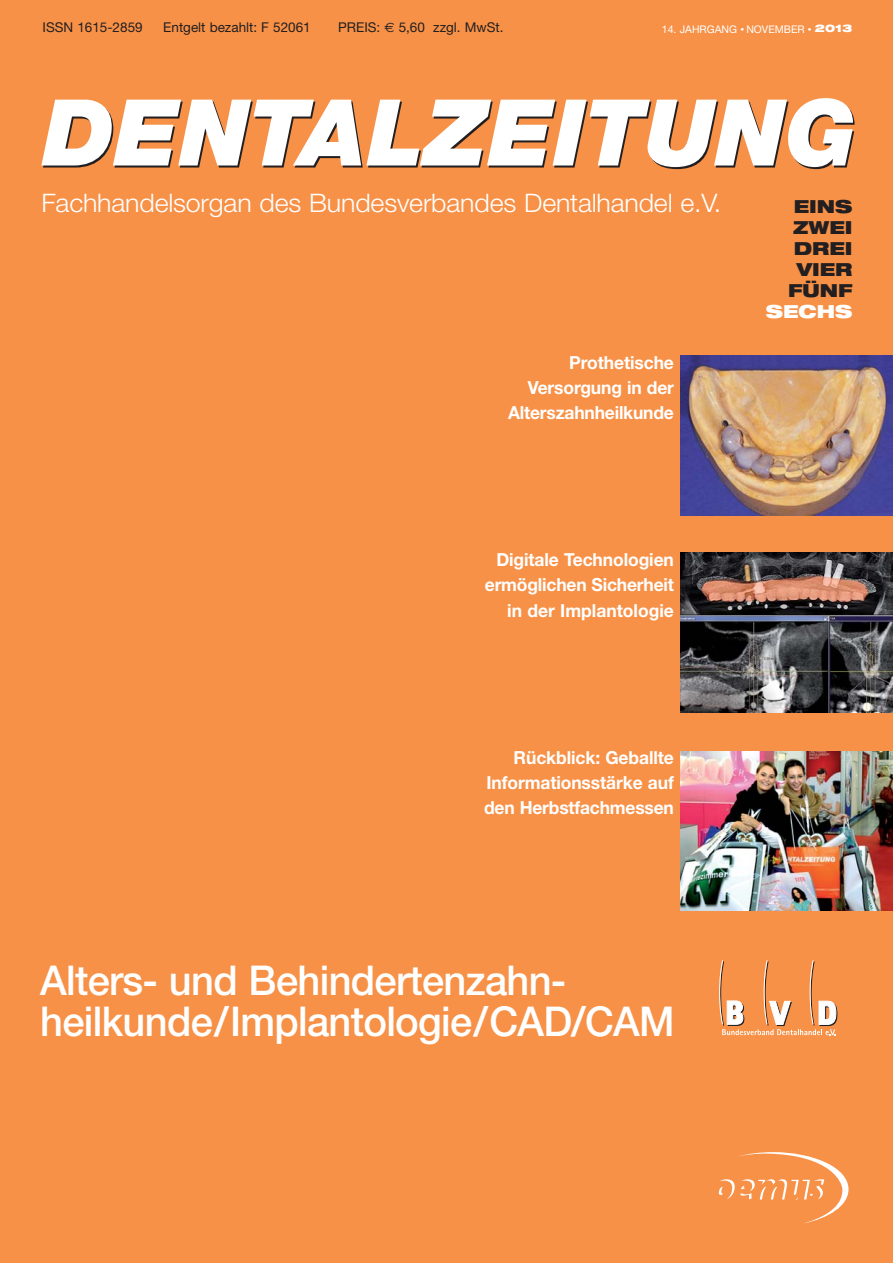
<style>
.page{position:relative;width:893px;height:1263px;background:#f79147}
.page>*{position:absolute;margin:0;border:0;box-sizing:border-box;transform-origin:0 0}
.t1{font:italic 900 92.25px "Helvetica Neue";letter-spacing:.005em;color:#231f20}
.t2{font:500 41.1px/40.5px "Helvetica Neue";letter-spacing:-.015em;color:#fff}
.t3{font:300 25.5px "Helvetica Neue";letter-spacing:-.005em;color:#fff;scale:1.05 1}
.t4{font:700 18px/25.2px "Helvetica Neue";letter-spacing:-.005em;color:#fff;text-align:right}
.t5{font:900 expanded 18px/21px "Helvetica Neue";color:#231f20;text-align:center}
.t6{font:900 expanded 18px "Helvetica Neue";color:#fff}
.t7{font:13.5px "Helvetica Neue";color:#231f20}
.t8{font:10.5px "Helvetica Neue";color:#fff}
.s1{font-family:"Euro Sans"}
.s2{font-size:7.5px}
.s3{font-weight:900;font-stretch:expanded}
</style>
<div class="page">
<svg style="left:719px;top:1152px;width:129px;height:71px"></svg>
<img style="left:680px;top:356px;width:213px;height:159px">
<img style="left:680px;top:751px;width:213px;height:160px">
<svg style="left:719px;top:960px;width:118px;height:75px"></svg>
<img style="left:680px;top:553px;width:213px;height:160px">
<p class="t7" style="left:43px;top:23px;width:102px">ISSN 1615-2859</p>
<p class="t7" style="left:163px;top:23px;width:149px">Entgelt bezahlt: F 52061</p>
<p class="t7" style="left:338px;top:23px;width:167px">PREIS: <span class="s1">€</span> 5,60 zzgl. MwSt.</p>
<p class="t8" style="left:662px;top:25px;width:192px">14. JAHRGANG <span class="s2">•</span> NOVEMBER <span class="s2">•</span> <span class="s3">2013</span></p>
<h1 class="t1" style="left:45px;top:102px;width:815px">DENTALZEITUNG</h1>
<h3 class="t3" style="left:41px;top:194px;width:649px">Fachhandelsorgan des Bundesverbandes Dentalhandel e.V.</h3>
<p class="t5" style="left:788px;top:197px;width:66px">EINS<br>ZWEI<br>DREI<br>VIER<br>FÜNF</p>
<p class="t6" style="left:766px;top:303px;width:88px">SECHS</p>
<p class="t4" style="left:508px;top:351px;width:167px">Prothetische<br>Versorgung in der<br>Alterszahnheilkunde</p>
<p class="t4" style="left:485px;top:549px;width:191px">Digitale Technologien ermöglichen Sicherheit in der Implantologie</p>
<p class="t4" style="left:484px;top:746px;width:191px;text-align:justify;text-indent:30px">Rückblick: Geballte Informationsstärke auf den Herbstfachmessen</p>
<h2 class="t2" style="left:40px;top:964px;width:636px">Alters- und Behindertenzahn&shy;heilkunde/Implantologie/CAD/CAM</h2>
</div>
